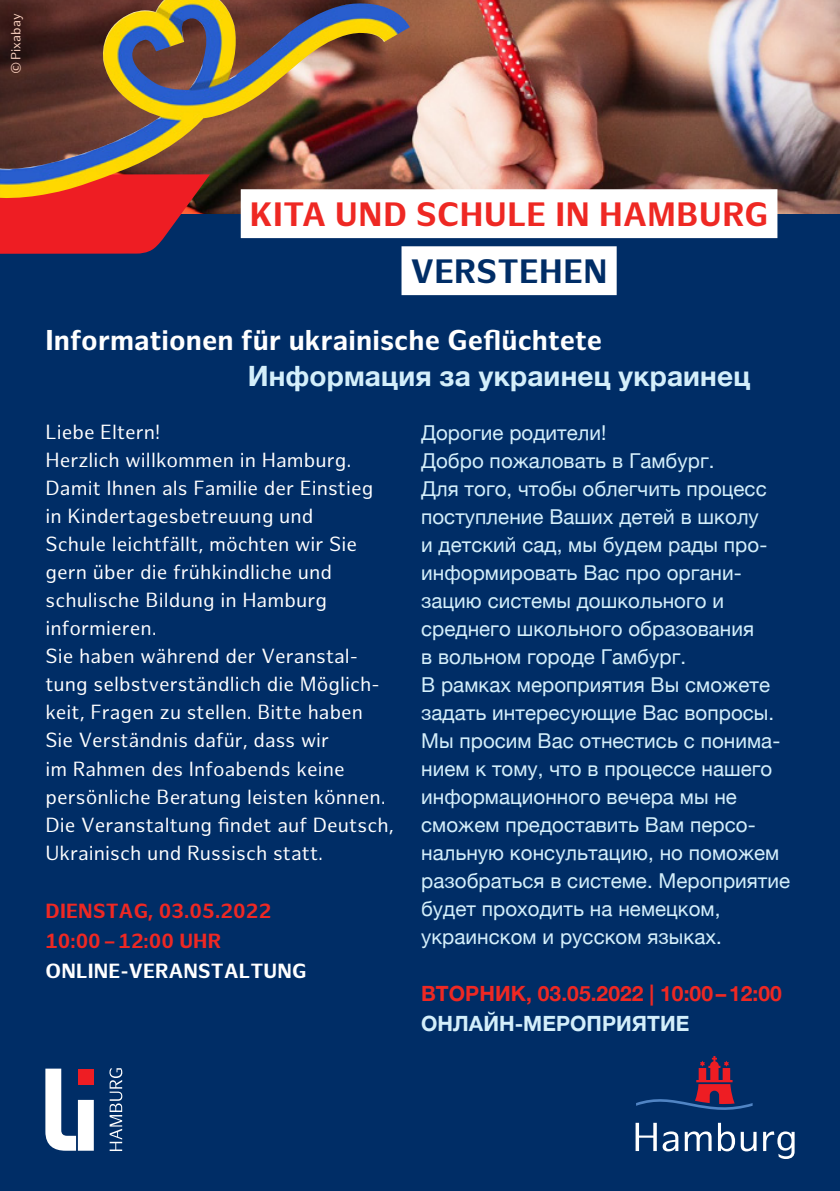
<style>
.page{position:relative;width:840px;height:1191px;background:#fff}
.page>*{position:absolute;margin:0;border:0;box-sizing:border-box;transform-origin:0 0}
.t1{font:700 33px "Hamburg Sans";letter-spacing:.01em;color:#ee2823}
.t2{font:700 33px "Hamburg Sans";letter-spacing:.01em;color:#002d66}
.t3{font:700 28px "Hamburg Sans";letter-spacing:.005em;color:#fff}
.t4{font:700 28px "Helvetica Neue";letter-spacing:.005em;color:#d4effb}
.t5{font:700 21px "Helvetica Neue";letter-spacing:.005em;color:#ee2823}
.t6{font:700 21px "Helvetica Neue";letter-spacing:.005em;color:#d4effb}
.t7{font:20.4px/28px "Helvetica Neue";letter-spacing:.005em;color:#d4effb}
.t8{font:20px/28px "Hamburg Sans";letter-spacing:.005em;color:#fff}
.t9{font:700 20px/30px "Hamburg Sans";letter-spacing:.01em;color:#ee2823}
.t10{font:700 20px "Hamburg Sans";letter-spacing:.01em;color:#fff}
.t11{font:13px "Hamburg Sans";color:#fcd3c1}
</style>
<div class="page">
<img style="left:210px;top:0;width:629px;height:214px">
<div style="left:0;top:214px;width:839px;height:977px;background:#002d66"></div>
<svg style="left:0;top:198px;width:210px;height:56px;background:#c41f2c"></svg>
<svg style="left:45px;top:1068px;width:31px;height:82px"></svg>
<div style="left:78px;top:1099px;width:16px;height:51px;background:#fff"></div>
<div style="left:78px;top:1068px;width:16px;height:16px;background:#ee1d23"></div>
<svg style="left:109px;top:1068px;width:13px;height:83px"></svg>
<svg style="left:636px;top:1056px;width:116px;height:54px"></svg>
<svg style="left:635px;top:1122px;width:21px;height:29px"></svg>
<svg style="left:662px;top:1131px;width:16px;height:20px"></svg>
<svg style="left:684px;top:1131px;width:27px;height:20px"></svg>
<svg style="left:717px;top:1122px;width:17px;height:29px"></svg>
<svg style="left:740px;top:1131px;width:16px;height:20px"></svg>
<svg style="left:763px;top:1131px;width:31px;height:28px"></svg>
<img style="left:0;top:0;width:409px;height:198px">
<div style="left:240px;top:189px;width:537px;height:49px;background:#fff"></div>
<div style="left:401px;top:246px;width:215px;height:49px;background:#fff"></div>
<p class="t11" style="left:9px;top:74px;width:62px;rotate:-90deg">©Pixabay</p>
<h1 class="t1" style="left:250px;top:195px;width:519px">KITA UND SCHULE IN HAMBURG</h1>
<h1 class="t2" style="left:410px;top:252px;width:198px">VERSTEHEN</h1>
<h2 class="t3" style="left:45px;top:324px;width:557px">INFORMATIONEN FÜR UKRAINISCHE GEFLÜCHTETE</h2>
<h2 class="t4" style="left:248px;top:351px;width:503px">Информация за украинец украинец</h2>
<p class="t8" style="left:45px;top:419px;width:349px">Liebe Eltern!<br>Herzlich willkommen in Hamburg.<br>Damit Ihnen als Familie der Einstieg in Kindertagesbetreuung und<br>Schule leichtfällt, möchten wir Sie gern über die frühkindliche und schulische Bildung in Hamburg informieren.<br>Sie haben während der Veranstal&shy;tung selbstverständlich die Möglich&shy;keit, Fragen zu stellen. Bitte haben<br>Sie Verständnis dafür, dass wir<br>im Rahmen des Infoabends keine persönliche Beratung leisten können.<br>Die Veranstaltung findet auf Deutsch,<br>Ukrainisch und Russisch statt.</p>
<p class="t9" style="left:45px;top:896px;width:227px">DIENSTAG, 03.05.2022<br>10:00–12:00 UHR</p>
<p class="t10" style="left:45px;top:959px;width:262px">ONLINE-VERANSTALTUNG</p>
<p class="t7" style="left:421px;top:417px;width:370px">Дорогие родители!<br>Добро пожаловать в Гамбург.<br>Для того, чтобы облегчить процесс поступление Ваших детей в школу<br>и детский сад, мы будем рады про&shy;информировать Вас про органи&shy;зацию системы дошкольного и среднего школьного образования<br>в вольном городе Гамбург.<br>В рамках мероприятия Вы сможете задать интересующие Вас вопросы.<br>Мы просим Вас отнестись с понима&shy;нием к тому, что в процессе нашего информационного вечера мы не сможем предоставить Вам персо&shy;нальную консультацию, но поможем разобраться в системе. Мероприятие будет проходить на немецком, украинском и русском языках.</p>
<p class="t5" style="left:421px;top:975px;width:362px">Вторник, 03.05.2022 | 10:00–12:00</p>
<p class="t6" style="left:421px;top:1004px;width:270px">Онлайн-мероприятие</p>
</div>
